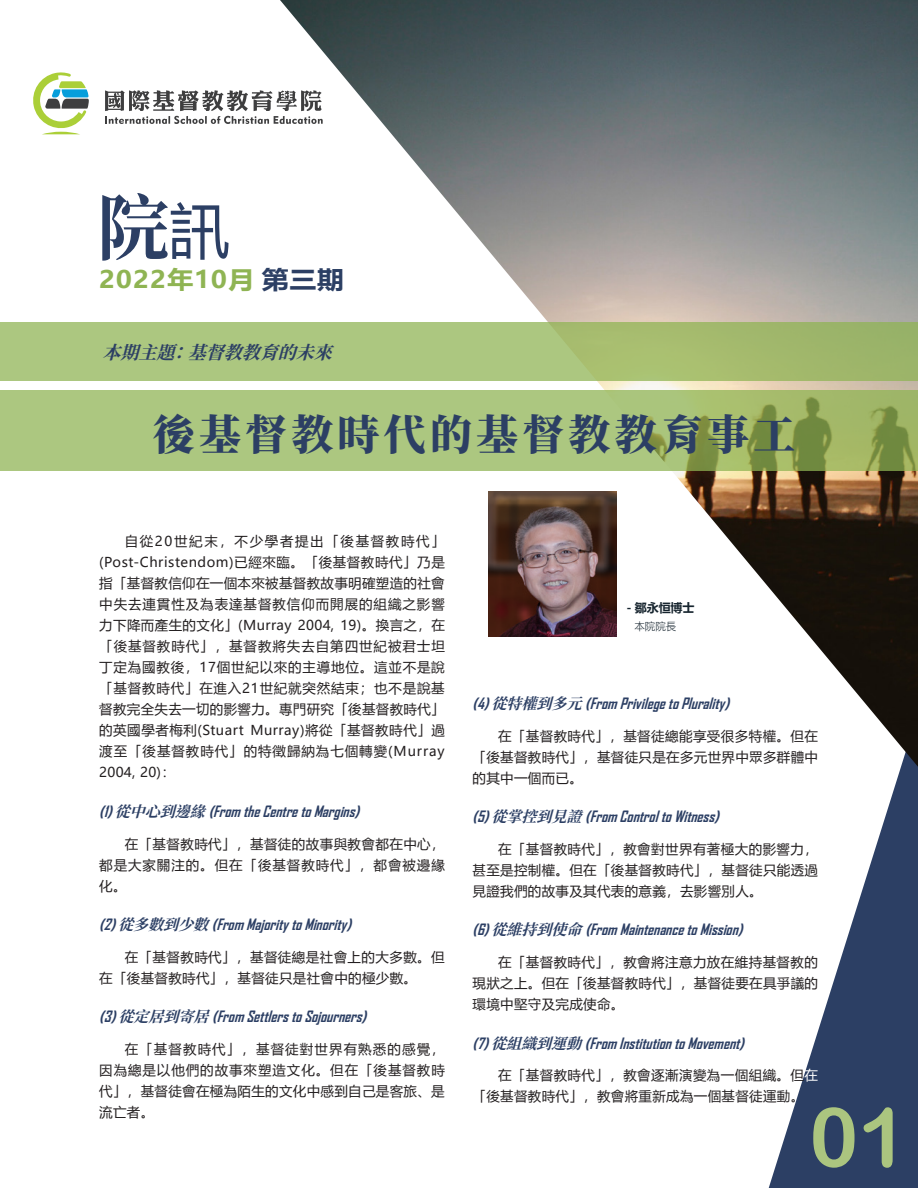
<style>
.page{position:relative;width:918px;height:1188px;background:#fff}
.page>*{position:absolute;margin:0;border:0;box-sizing:border-box;transform-origin:0 0}
.Heading_2{font:82.5px "Arial Rounded MT Bold";color:#abc57f}
.Heading_2-2{font:700 72px "Source Han Serif TC";color:#2c3f64}
.Large_Title{font:60px "Microsoft Ya Hei";color:#2c3f64}
.Chapter_Title_-_Alig{font:800 42px "Source Han Serif TC";letter-spacing:.1em;color:#2c3f64}
.Chapter_Title_-_Alig-2{font:700 24px "Microsoft Ya Hei";letter-spacing:.025em;color:#8fb453;scale:1.1 1}
.Heading_2-3{font:italic 700 18px "Source Han Serif TC";color:#2c3f64}
.Heading_2-4{font:italic 700 15px "Agency FB";color:#2c3f64}
.Paragraph_Style_1{font:13.5px/21px "Microsoft Ya Hei";letter-spacing:.03em;color:#231f20;text-align:justify}
.Title_-_Align_Left{font:700 12px "Microsoft Ya Hei";letter-spacing:-.01em;color:#16242e}
.Title_-_Align_Left-2{font:300 10.5px "Microsoft Ya Hei";color:#16242e}
.s1{font-size:24.3px;color:#2c3f64}
.s2{font-family:"Source Han Serif TC"}
.s3{color:#fff}
</style>
<div class="page">
<svg style="left:769px;top:767px;width:149px;height:421px;fill:#2c3f64"></svg>
<img style="left:280px;top:0;width:638px;height:767px">
<svg style="left:0;top:390px;width:918px;height:81px;background:#a5bf76"></svg>
<div style="left:0;top:322px;width:918px;height:59px;background:linear-gradient(to right,#b0cc87,#a1b86b)"></div>
<img style="left:488px;top:491px;width:128px;height:145px">
<svg style="left:105px;top:90px;width:218px;height:34px"></svg>
<svg style="left:33px;top:72px;width:56px;height:62px"></svg>
<p class="Heading_2-2" style="left:97px;top:187px;width:73px">院</p>
<p class="Large_Title" style="left:169px;top:190px;width:62px">訊</p>
<p class="Chapter_Title_-_Alig-2" style="left:99px;top:263px;width:224px">2022年10月<span class="s1">第三期</span></p>
<p class="Heading_2-3" style="left:102px;top:342px;width:245px">本期主題：基督教教育的未來</p>
<p class="Chapter_Title_-_Alig" style="left:153px;top:411px;width:644px">後基督教時代的基督教教育事工</p>
<p class="Paragraph_Style_1" style="left:99px;top:531px;width:347px;text-indent:26px">自從20世紀末，不少學者提出「後基督教時代」(Post-Christendom)已經來臨。「後基督教時代」乃是指「基督教信仰在一個本來被基督教故事明確塑造的社會中失去連貫性及為表達基督教信仰而開展的組織之影響力下降而產生的文化」(Murray 2004, 19)。換言之，在「後基督教時代」，基督教將失去自第四世紀被君士坦丁定為國教後，17個世紀以來的主導地位。這並不是說「基督教時代」在進入21世紀就突然結束；也不是說基督教完全失去一切的影響力。專門研究「後基督教時代」的英國學者梅利(Stuart Murray)將從「基督教時代」過渡至「後基督教時代」的特徵歸納為七個轉變(Murray 2004, 20)：</p>
<p class="Heading_2-4" style="left:99px;top:802px;width:266px">(1)<span class="s2">從中心到邊緣</span>(From theCentretoMargins)</p>
<p class="Paragraph_Style_1" style="left:99px;top:833px;width:347px;text-indent:26px">在「基督教時代」，基督徒的故事與教會都在中心，都是大家關注的。但在「後基督教時代」，都會被邊緣化。</p>
<p class="Heading_2-4" style="left:99px;top:915px;width:258px">(2)<span class="s2">從多數到少數</span>(From MajoritytoMinority)</p>
<p class="Paragraph_Style_1" style="left:99px;top:946px;width:347px;text-indent:26px">在「基督教時代」，基督徒總是社會上的大多數。但在「後基督教時代」，基督徒只是社會中的極少數。</p>
<p class="Heading_2-4" style="left:99px;top:1007px;width:273px">(3)<span class="s2">從定居到寄居</span>(From SettlerstoSojourners)</p>
<p class="Paragraph_Style_1" style="left:99px;top:1038px;width:347px;text-indent:26px">在「基督教時代」，基督徒對世界有熟悉的感覺，因為總是以他們的故事來塑造文化。但在「後基督教時代」，基督徒會在極為陌生的文化中感到自己是客旅、是流亡者。</p>
<p class="Title_-_Align_Left" style="left:626px;top:599px;width:70px">- 鄒永恒博士</p>
<p class="Title_-_Align_Left-2" style="left:635px;top:619px;width:43px">本院院長</p>
<p class="Heading_2-4" style="left:472px;top:694px;width:263px">(4)<span class="s2">從特權到多元</span>(From PrivilegetoPlurality)</p>
<p class="Paragraph_Style_1" style="left:472px;top:725px;width:347px;text-indent:26px">在「基督教時代」，基督徒總能享受很多特權。但在「後基督教時代」，基督徒只是在多元世界中眾多群體中的其中一個而已。</p>
<p class="Heading_2-4" style="left:472px;top:807px;width:253px">(5)<span class="s2">從掌控到見證</span>(From ControltoWitness)</p>
<p class="Paragraph_Style_1" style="left:472px;top:838px;width:347px;text-indent:26px">在「基督教時代」，教會對世界有著極大的影響力，甚至是控制權。但在「後基督教時代」，基督徒只能透過見證我們的故事及其代表的意義，去影響別人。</p>
<p class="Heading_2-4" style="left:472px;top:920px;width:276px">(6)<span class="s2">從維持到使命</span>(From MaintenancetoMission)</p>
<p class="Paragraph_Style_1" style="left:472px;top:951px;width:347px;text-indent:26px">在「基督教時代」，教會將注意力放在維持基督教的現狀之上。但在「後基督教時代」，基督徒要在具爭議的環境中堅守及完成使命。</p>
<p class="Heading_2-4" style="left:472px;top:1034px;width:278px">(7)<span class="s2">從組織到運動</span>(From InstitutiontoMovement)</p>
<p class="Paragraph_Style_1" style="left:472px;top:1065px;width:347px;text-indent:26px">在「基督教時代」，教會逐漸演變為一個組織。但<span class="s3">在</span>「後基督教時代」，教會將重新成為一個基督徒運動。</p>
<p class="Heading_2" style="left:809px;top:1089px;width:100px">01</p>
</div>
